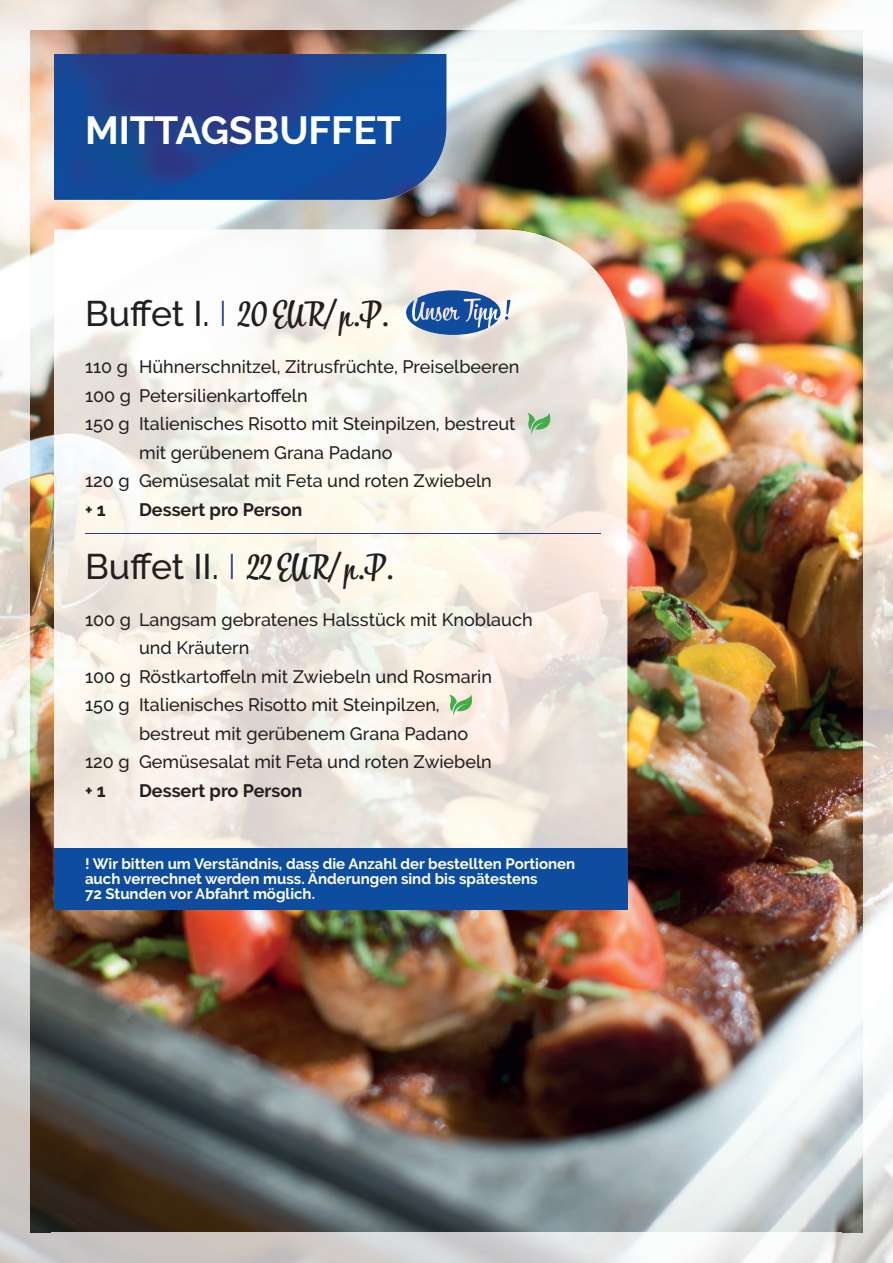
<style>
.page{position:relative;width:893px;height:1263px;background:#fff}
.page>*{position:absolute;margin:0;border:0;box-sizing:border-box;transform-origin:0 0}
.t1{font:700 39px "Raleway";color:#fff}
.t2{font:34.5px "Bistro Script";color:#231f20}
.t3{font:500 18px "Raleway";color:#231f20}
.t4{font:700 18px "Raleway";color:#231f20}
.t5{font:700 15px/15px "Raleway";color:#fff}
.s1{font-family:"Raleway";font-weight:500;font-size:35.55px}
.s2{font-family:"Raleway";font-weight:300;font-size:35.55px;color:#253e8c}
</style>
<div class="page">
<img style="left:52px;top:52px;width:789px;height:1181px">
<img style="left:0;top:0;width:863px;height:52px">
<img style="left:841px;top:51px;width:52px;height:1212px">
<img style="left:0;top:51px;width:52px;height:1212px">
<img style="left:54px;top:230px;width:573px;height:618px">
<img style="left:54px;top:54px;width:392px;height:146px">
<div style="left:54px;top:848px;width:573px;height:61px;background:#0e4c9f"></div>
<hr style="left:85px;top:533px;width:516px;height:1px;background:#253e8c">
<svg style="left:449px;top:694px;width:27px;height:22px"></svg>
<svg style="left:527px;top:412px;width:28px;height:23px"></svg>
<img style="left:406px;top:290px;width:94px;height:45px">
<img style="left:505px;top:300px;width:6px;height:20px">
<h1 class="t1" style="left:85px;top:108px;width:317px">MITTAGSBUFFET</h1>
<h2 class="t2" style="left:85px;top:293px;width:305px"><span class="s1">Buffet I.</span> <span class="s2">I</span> 20 EUR/ p.P.</h2>
<p class="t3" style="left:85px;top:357px;width:436px">110 g Hühnerschnitzel, Zitrusfrüchte, Preiselbeeren</p>
<p class="t3" style="left:85px;top:385px;width:224px">100 g Petersilienkartoffeln</p>
<p class="t3" style="left:85px;top:414px;width:432px">150 g Italienisches Risotto mit Steinpilzen, bestreut</p>
<p class="t3" style="left:139px;top:442px;width:255px">mit gerübenem Grana Padano</p>
<p class="t3" style="left:85px;top:471px;width:408px">120 g Gemüsesalat mit Feta und roten Zwiebeln</p>
<p class="t4" style="left:85px;top:499px;width:22px">+ 1</p>
<p class="t4" style="left:139px;top:499px;width:165px">Dessert pro Person</p>
<h2 class="t2" style="left:85px;top:545px;width:310px"><span class="s1">Buffet II.</span> <span class="s2">I</span> 22 EUR/ p.P.</h2>
<p class="t3" style="left:85px;top:609px;width:449px">100 g Langsam gebratenes Halsstück mit Knoblauch</p>
<p class="t3" style="left:139px;top:638px;width:112px">und Kräutern</p>
<p class="t3" style="left:85px;top:666px;width:408px">100 g Röstkartoffeln mit Zwiebeln und Rosmarin</p>
<p class="t3" style="left:85px;top:695px;width:356px">150 g Italienisches Risotto mit Steinpilzen,</p>
<p class="t3" style="left:139px;top:723px;width:331px">bestreut mit gerübenem Grana Padano</p>
<p class="t3" style="left:85px;top:752px;width:408px">120 g Gemüsesalat mit Feta und roten Zwiebeln</p>
<p class="t4" style="left:85px;top:780px;width:22px">+ 1</p>
<p class="t4" style="left:139px;top:780px;width:165px">Dessert pro Person</p>
<p class="t5" style="left:85px;top:856px;width:492px">! Wir bitten um Verständnis, dass die Anzahl der bestellten Portionen auch verrechnet werden muss. Änderungen sind bis spätestens<br>72 Stunden vor Abfahrt möglich.</p>
</div>
